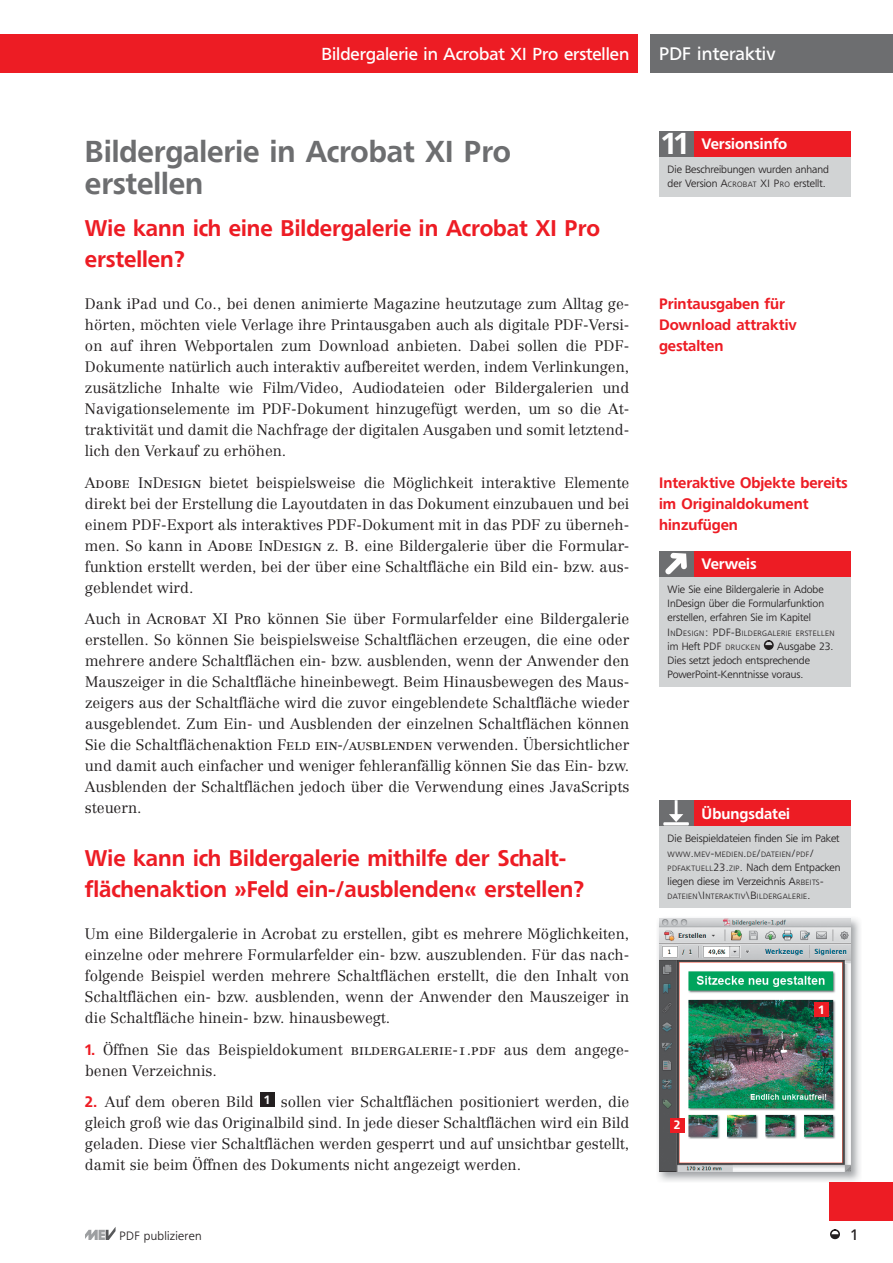
<style>
.page{position:relative;width:893px;height:1263px;background:#fff}
.page>*{position:absolute;margin:0;border:0;box-sizing:border-box;transform-origin:0 0}
.t1{font:500 30px/31.5px "Freeborn SB";color:#6d6e70}
.t2{font:500 22.5px/31.5px "Freeborn SB";color:#ed1c24}
.t3{font:18px "Freeborn SB";letter-spacing:.01em;color:#fff}
.t4{font:17.25px "Freeborn SB";color:#fff}
.t5{font:300 15px/21px "Centennial";color:#231f20;text-align:justify}
.t6{font:500 15px/21px "Freeborn SB";color:#ed1c24}
.t7{font:500 15px "Freeborn SB";color:#fff}
.t8{font:15px "Freeborn SB";color:#231f20}
.t9{font:300 12px "Freeborn SB";letter-spacing:.025em;color:#231f20}
.t10{font:500 12px "Freeborn SB";color:#fff}
.t11{font:300 10.5px/14.2px "Freeborn SB";color:#231f20}
.t12{font:300 7.65px "Freeborn SB";letter-spacing:.055em;color:#231f20}
.s1{font-family:"Centennial Light SC";font-weight:400}
.s2{font-family:"Freeborn SB";font-weight:500;color:#ed1c24}
.s3{font-size:30px}
.s4{font-size:7.65px}
.s5{font-size:10.5px}
</style>
<div class="page">
<svg style="left:85px;top:1227px;width:31px;height:13px"></svg>
<div style="left:830px;top:1229px;width:10px;height:10px;border:2px solid #231f20;border-radius:50%"></div>
<svg style="left:831px;top:1234px;width:8px;height:4px"></svg>
<div style="left:650px;top:34px;width:243px;height:38px;background:#6d6e70"></div>
<div style="left:0;top:34px;width:638px;height:38px;background:#ed1c24"></div>
<div style="left:829px;top:1182px;width:64px;height:38px;background:#ed1c24"></div>
<div style="left:260px;top:1092px;width:15px;height:15px;background:#231f20"></div>
<div style="left:659px;top:156px;width:191px;height:41px;background:#d1d3d4"></div>
<div style="left:693px;top:131px;width:157px;height:25px;background:#ed1c24"></div>
<div style="left:659px;top:131px;width:34px;height:25px;background:#6d6e70"></div>
<div style="left:659px;top:576px;width:191px;height:111px;background:#d1d3d4"></div>
<div style="left:764px;top:640px;width:10px;height:10px;border:2px solid #231f20;border-radius:50%"></div>
<svg style="left:765px;top:645px;width:8px;height:4px"></svg>
<div style="left:693px;top:551px;width:157px;height:25px;background:#ed1c24"></div>
<div style="left:659px;top:551px;width:34px;height:25px;background:#6d6e70"></div>
<svg style="left:665px;top:553px;width:22px;height:21px"></svg>
<div style="left:659px;top:826px;width:191px;height:82px;background:#d1d3d4"></div>
<div style="left:693px;top:800px;width:157px;height:26px;background:#ed1c24"></div>
<div style="left:659px;top:800px;width:34px;height:26px;background:#6d6e70"></div>
<svg style="left:669px;top:800px;width:14px;height:22px"></svg>
<svg style="left:663px;top:822px;width:26px;height:4px"></svg>
<img style="left:658px;top:918px;width:202px;height:264px">
<img style="left:659px;top:918px;width:191px;height:253px">
<div style="left:670px;top:1118px;width:15px;height:15px;background:#ed1c24"></div>
<div style="left:814px;top:1002px;width:15px;height:15px;background:#ed1c24"></div>
<p class="t4" style="left:321px;top:47px;width:309px">Bildergalerie in Acrobat XI Pro erstellen</p>
<p class="t3" style="left:659px;top:47px;width:118px">PDF interaktiv</p>
<h1 class="t1" style="left:85px;top:138px;width:427px">Bildergalerie in Acrobat XI Pro erstellen</h1>
<h2 class="t2" style="left:85px;top:214px;width:516px">Wie kann ich eine Bildergalerie in Acrobat XI Pro erstellen?</h2>
<p class="t5" style="left:85px;top:295px;width:546px">Dank iPad und Co., bei denen animierte Magazine heutzutage zum Alltag ge&shy;hörten, möchten viele Verlage ihre Printausgaben auch als digitale PDF-Versi&shy;on auf ihren Webportalen zum Download anbieten. Dabei sollen die PDF-Dokumente natürlich auch interaktiv aufbereitet werden, indem Verlinkungen, zusätzliche Inhalte wie Film/Video, Audiodateien oder Bildergalerien und Naviga tionselemente im PDF-Dokument hinzugefügt werden, um so die At&shy;traktivität und damit die Nachfrage der digitalen Ausgaben und somit letztend&shy;lich den Verkauf zu erhöhen.</p>
<p class="t5" style="left:85px;top:473px;width:546px"><span class="s1">Adobe InDesign</span> bietet beispielsweise die Möglichkeit interaktive Elemente direkt bei der Erstellung die Layoutdaten in das Dokument einzubauen und bei einem PDF-Export als interaktives PDF-Dokument mit in das PDF zu überneh&shy;men. So kann in <span class="s1">Adobe InDesign</span> z. B. eine Bildergalerie über die Formular&shy;funktion erstellt werden, bei der über eine Schaltfläche ein Bild ein- bzw. aus&shy;geblendet wird.</p>
<p class="t5" style="left:85px;top:610px;width:546px">Auch in <span class="s1">Acrobat XI Pro</span> können Sie über Formularfelder eine Bildergalerie erstellen. So können Sie beispielsweise Schaltflächen erzeugen, die eine oder mehrere andere Schaltflächen ein- bzw. ausblenden, wenn der Anwender den Mauszeiger in die Schaltfläche hineinbewegt. Beim Hinausbewegen des Maus&shy;zeigers aus der Schaltfläche wird die zuvor eingeblendete Schaltfläche wieder ausgeblendet. Zum Ein- und Ausblenden der einzelnen Schaltflächen können Sie die Schaltflächenaktion <span class="s1">Feld ein-/ausblenden</span> verwenden. Übersichtlicher und damit auch einfacher und weniger fehleranfällig können Sie das Ein- bzw.<br>Ausblenden der Schaltflächen jedoch über die Verwendung eines JavaScripts steuern.</p>
<h2 class="t2" style="left:85px;top:844px;width:501px">Wie kann ich Bildergalerie mithilfe der Schalt&shy;flächenaktion »Feld ein-/ausblenden« erstellen?</h2>
<p class="t5" style="left:85px;top:925px;width:546px">Um eine Bildergalerie in Acrobat zu erstellen, gibt es mehrere Möglichkeiten, einzelne oder mehrere Formularfelder ein- bzw. auszublenden. Für das nach&shy;folgende Beispiel werden mehrere Schaltflächen erstellt, die den Inhalt von Schaltflächen ein- bzw. ausblenden, wenn der Anwender den Mauszeiger in die Schaltfläche hinein- bzw. hinausbewegt.</p>
<p class="t5" style="left:85px;top:1040px;width:546px"><span class="s2">1.</span> Öffnen Sie das Beispieldokument <span class="s1">bildergalerie-1.pdf</span> aus dem angege&shy;benen Verzeichnis.</p>
<p class="t5" style="left:85px;top:1093px;width:546px"><span class="s2">2.</span> Auf dem oberen Bild <sup>1</sup> sollen vier Schaltflächen positioniert werden, die gleich groß wie das Originalbild sind. In jede dieser Schaltflächen wird ein Bild geladen. Diese vier Schaltflächen werden gesperrt und auf unsichtbar gestellt, damit sie beim Öffnen des Dokuments nicht angezeigt werden.</p>
<p class="t7" style="left:662px;top:138px;width:127px"><span class="s3">11</span> Versionsinfo</p>
<p class="t11" style="left:668px;top:163px;width:163px">Die Beschreibungen wurden anhand der Version A<span class="s4">CROBAT</span> XI P<span class="s4">RO</span> erstellt.</p>
<p class="t6" style="left:659px;top:295px;width:139px">Printausgaben für<br>Download attraktiv gestalten</p>
<p class="t6" style="left:659px;top:473px;width:190px">Interaktive Objekte bereits im Originaldokument hinzufügen</p>
<p class="t7" style="left:702px;top:558px;width:56px">Verweis</p>
<p class="t11" style="left:668px;top:583px;width:158px;text-align:justify">Wie Sie eine Bildergalerie in Adobe InDesign über die Formularfunktion erstellen, erfahren Sie im Kapitel</p>
<p class="t12" style="left:668px;top:630px;width:168px"><span class="s5">I</span>N<span class="s5">D</span>ESIGN<span class="s5">: PDF-B</span>ILDERGALERIE ERSTELLEN</p>
<p class="t11" style="left:668px;top:640px;width:94px">im Heft PDF <span class="s4">DRUCKEN</span></p>
<p class="t11" style="left:668px;top:640px;width:167px;text-indent:110px">Ausgabe 23.<br>Dies setzt jedoch entsprechende<br>PowerPoint-Kenntnisse voraus.</p>
<p class="t7" style="left:702px;top:807px;width:90px">Übungsdatei</p>
<p class="t11" style="left:668px;top:832px;width:173px">Die Beispieldateien finden Sie im Paket</p>
<p class="t12" style="left:668px;top:851px;width:148px">WWW<span class="s5">.</span>MEV<span class="s5">-</span>MEDIEN<span class="s5">.</span>DE<span class="s5">/</span>DATEIEN<span class="s5">/</span>PDF<span class="s5">/</span></p>
<p class="t11" style="left:668px;top:861px;width:174px"><span class="s4">PDFAKTUELL</span>23.<span class="s4">ZIP</span>. Nach dem Entpacken liegen diese im Verzeichnis A<span class="s4">RBEITS</span>-</p>
<p class="t12" style="left:668px;top:893px;width:144px">DATEIEN<span class="s5">\I</span>NTERAKTIV<span class="s5">\B</span>ILDERGALERIE<span class="s5">.</span></p>
<p class="t10" style="left:674px;top:1120px;width:8px">2</p>
<p class="t10" style="left:818px;top:1004px;width:8px">1</p>
<p class="t9" style="left:120px;top:1230px;width:84px">PDF publizieren</p>
<p class="t8" style="left:850px;top:1229px;width:10px">1</p>
</div>
